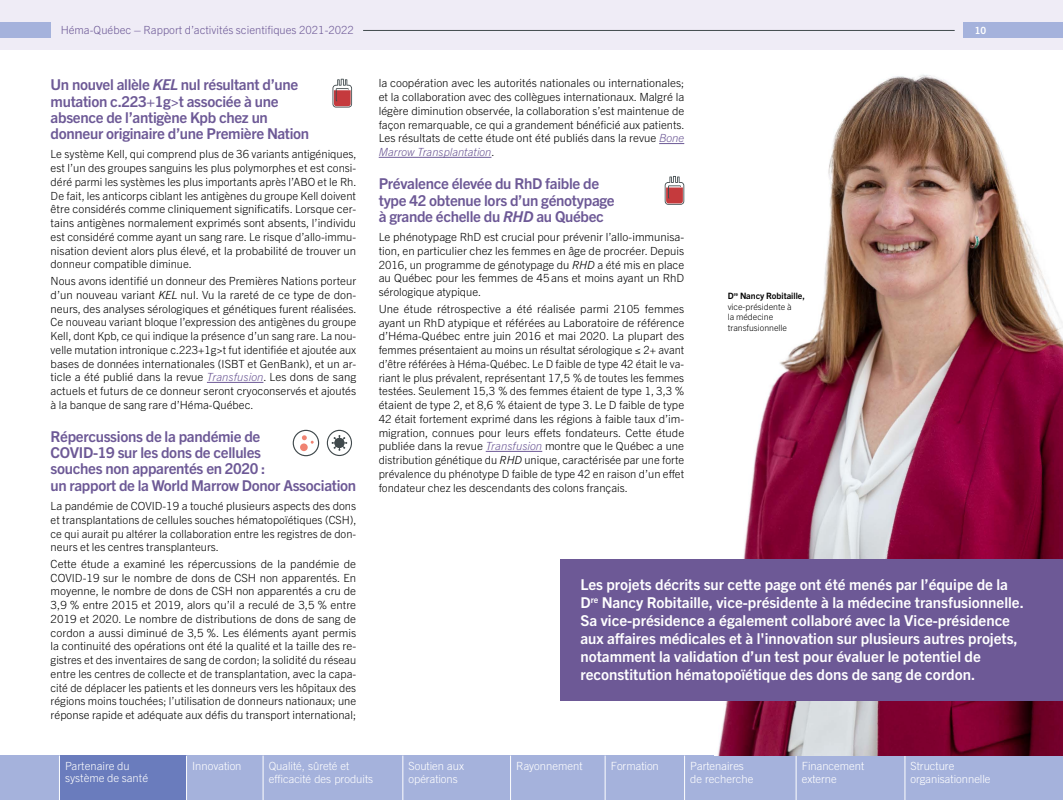
<style>
.page{position:relative;width:1063px;height:800px;background:#fff}
.page>*{position:absolute;margin:0;border:0;box-sizing:border-box;transform-origin:0 0}
.t1{font:700 15px/18px "Trade Gothic Next LT Pro";color:#fff}
.t2{font:700 15px/16.2px "Trade Gothic Next LT Pro";letter-spacing:-.02em;color:#6d5996}
.t3{font:300 11.25px/13.8px "Trade Gothic Next LT Pro";color:#000;text-align:justify}
.t4{font:300 11.25px/12.5px "Trade Gothic";color:#fff}
.t5{font:300 11.25px "Trade Gothic Next LT Pro";color:#6d5996}
.t6{font:300 11.25px/12.5px "Trade Gothic Next LT Pro";color:#fff}
.t7{font:700 10px "Trade Gothic Next LT Pro";color:#fff}
.t8{font:300 8.75px/10.5px "Trade Gothic Next LT Pro";color:#000}
.s1{font-style:italic}
.s2{font-style:italic;color:#6d5996}
.s3{font-weight:700}
</style>
<div class="page">
<div style="left:0;top:0;width:1062px;height:50px;background:#efecf6"></div>
<div style="left:962px;top:22px;width:100px;height:16px;background:#a5b2dc"></div>
<div style="left:0;top:22px;width:51px;height:16px;background:#a5b2dc"></div>
<hr style="left:363px;top:30px;width:591px;height:1px;background:#40494c">
<div style="left:0;top:756px;width:1062px;height:44px;background:#a5b2dc"></div>
<div style="left:60px;top:756px;width:126px;height:44px;background:#6a7cbd"></div>
<hr style="left:59px;top:756px;width:1px;height:44px;background:#fff">
<hr style="left:186px;top:756px;width:1px;height:44px;background:#fff">
<hr style="left:263px;top:756px;width:1px;height:44px;background:#fff">
<hr style="left:402px;top:756px;width:1px;height:44px;background:#fff">
<hr style="left:510px;top:756px;width:1px;height:44px;background:#fff">
<hr style="left:605px;top:756px;width:1px;height:44px;background:#fff">
<hr style="left:795px;top:756px;width:1px;height:44px;background:#fff">
<hr style="left:904px;top:756px;width:1px;height:44px;background:#fff">
<hr style="left:684px;top:756px;width:1px;height:44px;background:#fff">
<img style="left:714px;top:74px;width:348px;height:682px">
<hr style="left:207px;top:382px;width:56px;height:1px;background:#6d5996">
<svg style="left:659px;top:143px;width:25px;height:1px"></svg>
<hr style="left:379px;top:157px;width:112px;height:1px;background:#6d5996">
<hr style="left:486px;top:451px;width:56px;height:1px;background:#6d5996">
<div style="left:560px;top:559px;width:502px;height:141px;background:#6d5996"></div>
<svg style="left:327px;top:430px;width:25px;height:26px"></svg>
<svg style="left:664px;top:176px;width:20px;height:29px"></svg>
<svg style="left:332px;top:79px;width:20px;height:29px"></svg>
<svg style="left:293px;top:430px;width:26px;height:26px"></svg>
<p class="t5" style="left:61px;top:23px;width:295px">Héma-Québec – Rapport d’activités scientifiques 2021-2022</p>
<p class="t7" style="left:974px;top:24px;width:13px">10</p>
<h1 class="t2" style="left:51px;top:76px;width:260px">Un nouvel allèle <span class="s1">KEL</span> nul résultant d’une mutation c.223+1g&gt;t associée à une absence de l’antigène Kpb chez un donneur originaire d’une Première Nation</h1>
<p class="t3" style="left:51px;top:147px;width:307px">Le système Kell, qui comprend plus de 36 variants antigéniques, est l’un des groupes sanguins les plus polymorphes et est consi‑ déré parmi les systèmes les plus importants après l’ABO et le Rh.<br>De fait, les anticorps ciblant les antigènes du groupe Kell doivent être considérés comme cliniquement significatifs. Lorsque cer‑ tains antigènes normalement exprimés sont absents, l’individu est considéré comme ayant un sang rare. Le risque d’allo-immu‑ nisation devient alors plus élevé, et la probabilité de trouver un donneur compatible diminue.</p>
<p class="t3" style="left:51px;top:273px;width:307px">Nous avons identifié un donneur des Premières Nations porteur d’un nouveau variant <span class="s1">KEL</span> nul. Vu la rareté de ce type de don‑ neurs, des analyses sérologiques et génétiques furent réalisées.<br>Ce nouveau variant bloque l’expression des antigènes du groupe Kell, dont Kpb, ce qui indique la présence d’un sang rare. La nou‑ velle mutation intronique c.223+1g&gt;t fut identifiée et ajoutée aux bases de données internationales (ISBT et GenBank), et un ar‑ ticle a été publié dans la revue <span class="s2">Transfusion</span>. Les dons de sang actuels et futurs de ce donneur seront cryoconservés et ajoutés à la banque de sang rare d’Héma‑Québec.</p>
<h1 class="t2" style="left:51px;top:427px;width:307px">Répercussions de la pandémie de<br>COVID-19 sur les dons de cellules<br>souches non apparentés en 2020 :<br>un rapport de la World Marrow Donor Association</h1>
<p class="t3" style="left:51px;top:498px;width:307px">La pandémie de COVID-19 a touché plusieurs aspects des dons et transplantations de cellules souches hématopoïétiques (CSH), ce qui aurait pu altérer la collaboration entre les registres de don‑ neurs et les centres transplanteurs.</p>
<p class="t3" style="left:51px;top:556px;width:307px">Cette étude a examiné les répercussions de la pandémie de COVID-19 sur le nombre de dons de CSH non apparentés. En moyenne, le nombre de dons de CSH non apparentés a cru de 3,9 % entre 2015 et 2019, alors qu’il a reculé de 3,5 % entre 2019 et 2020. Le nombre de distributions de dons de sang de cordon a aussi diminué de 3,5 %. Les éléments ayant permis la continuité des opérations ont été la qualité et la taille des re‑ gistres et des inventaires de sang de cordon; la solidité du réseau entre les centres de collecte et de transplantation, avec la capa‑ cité de déplacer les patients et les donneurs vers les hôpitaux des régions moins touchées; l’utilisation de donneurs nationaux; une réponse rapide et adéquate aux défis du transport international;</p>
<p class="t3" style="left:379px;top:76px;width:307px">la coopération avec les autorités nationales ou internationales; et la collaboration avec des collègues internationaux. Malgré la légère diminution observée, la collaboration s’est maintenue de façon remarquable, ce qui a grandement bénéficié aux patients.<br>Les résultats de cette étude ont été publiés dans la revue <span class="s2">Bone Marrow Transplantation</span>.</p>
<h1 class="t2" style="left:379px;top:175px;width:237px">Prévalence élevée du RhD faible de type 42 obtenue lors d’un génotypage à grande échelle du <span class="s1">RHD</span> au Québec</h1>
<p class="t3" style="left:379px;top:229px;width:307px">Le phénotypage RhD est crucial pour prévenir l’allo-immunisa‑ tion, en particulier chez les femmes en âge de procréer. Depuis 2016, un programme de génotypage du <span class="s1">RHD</span> a été mis en place au Québec pour les femmes de 45ans et moins ayant un RhD sérologique atypique.</p>
<p class="t3" style="left:379px;top:301px;width:307px">Une étude rétrospective a été réalisée parmi 2105 femmes ayant un RhD atypique et référées au Laboratoire de référence d’Héma‑Québec entre juin 2016 et mai 2020. La plupart des femmes présentaient au moins un résultat sérologique ≤ 2+ avant d’être référées à Héma‑Québec. Le D faible de type 42 était le va‑ riant le plus prévalent, représentant 17,5 % de toutes les femmes testées. Seulement 15,3 % des femmes étaient de type 1, 3,3 % étaient de type 2, et 8,6 % étaient de type 3. Le D faible de type 42 était fortement exprimé dans les régions à faible taux d’im‑ migration, connues pour leurs effets fondateurs. Cette étude publiée dans la revue <span class="s2">Transfusion</span> montre que le Québec a une distribution génétique du <span class="s1">RHD</span> unique, caractérisée par une forte prévalence du phénotype D faible de type 42 en raison d’un effet fondateur chez les descendants des colons français.</p>
<p class="t8" style="left:727px;top:290px;width:79px"><span class="s3">D</span><sup>re</sup> <span class="s3">Nancy Robitaille, </span>vice-présidente à<br>la médecine transfusionnelle</p>
<p class="t1" style="left:580px;top:575px;width:445px">Les projets décrits sur cette page ont été menés par l’équipe de la D<sup>re</sup> Nancy Robitaille, vice-présidente à la médecine transfusionnelle.<br>Sa vice‑présidence a également collaboré avec la Vice-présidence aux affaires médicales et à l'innovation sur plusieurs autres projets, notamment la validation d’un test pour évaluer le potentiel de reconstitution hématopoïétique des dons de sang de cordon.</p>
<p class="t6" style="left:65px;top:759px;width:85px">Partenaire du système de santé</p>
<p class="t4" style="left:192px;top:760px;width:51px">Innovation</p>
<p class="t4" style="left:269px;top:760px;width:106px">Qualité, sûreté et efficacité des produits</p>
<p class="t4" style="left:408px;top:760px;width:57px">Soutien aux opérations</p>
<p class="t4" style="left:516px;top:760px;width:68px">Rayonnement</p>
<p class="t4" style="left:610px;top:760px;width:50px">Formation</p>
<p class="t4" style="left:801px;top:760px;width:64px">Financement externe</p>
<p class="t4" style="left:910px;top:760px;width:81px">Structure organisationnelle</p>
<p class="t4" style="left:690px;top:760px;width:65px">Partenaires de recherche</p>
</div>
